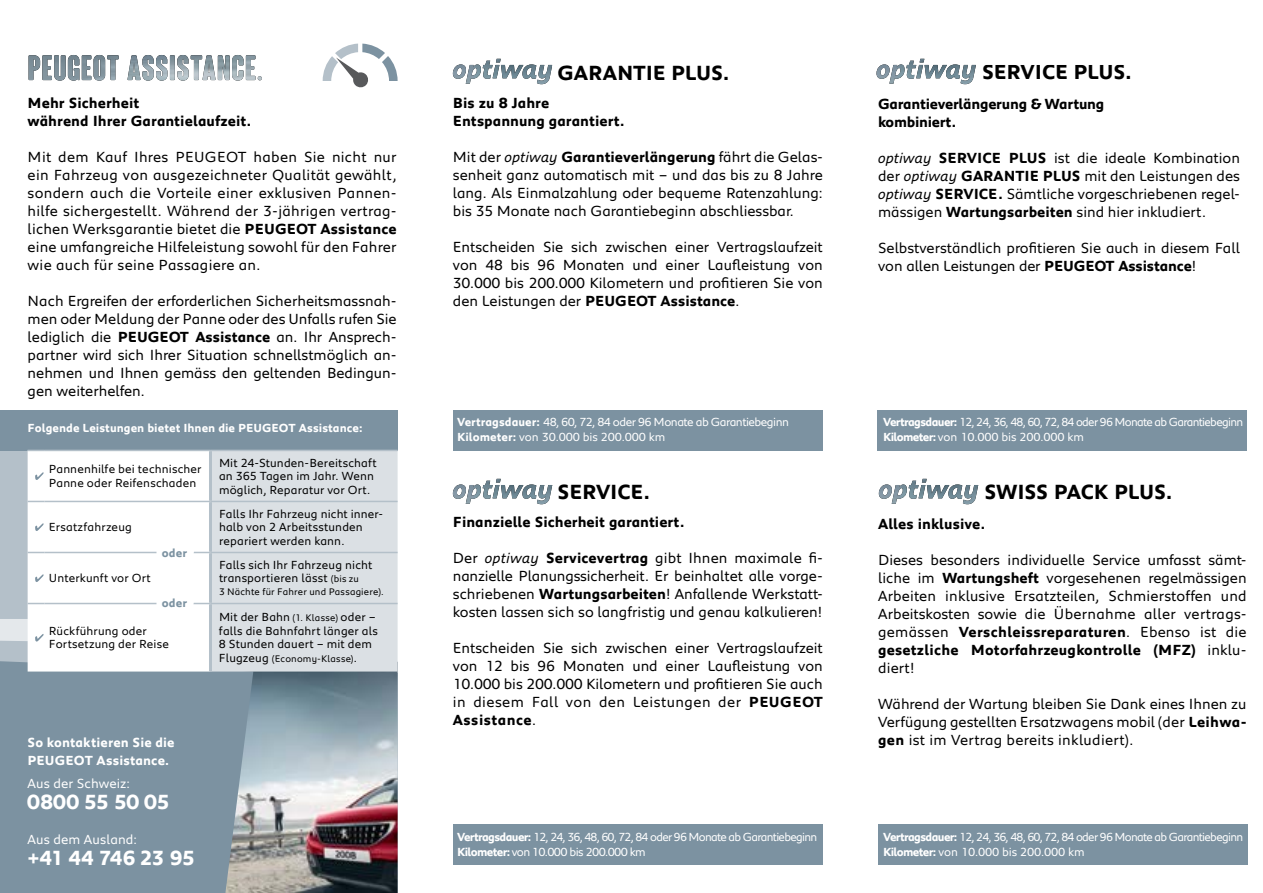
<style>
.page{position:relative;width:1263px;height:893px;background:#fff}
.page>*{position:absolute;margin:0;border:0;box-sizing:border-box;transform-origin:0 0}
.t1{font:700 21px "Peugeot";letter-spacing:-.01em;color:#000}
.t2{font:700 21px "Peugeot";letter-spacing:.015em;color:#fff}
.t3{font:15px/18px "Peugeot";color:#000;text-align:justify}
.t4{font:700 15px/18px "Peugeot";color:#000}
.t5{font:700 15px/18px "Peugeot";letter-spacing:-.02em;color:#000}
.t6{font:700 13.5px/18px "Peugeot";letter-spacing:.005em;color:#fff}
.t7{font:13.5px "Peugeot";letter-spacing:.01em;color:#fff}
.t8{font:12px/13.5px "Peugeot";letter-spacing:.015em;color:#000}
.t9{font:12px/15px "Peugeot";letter-spacing:-.055em;color:#fff}
.t10{font:700 12px "Peugeot";color:#fff}
.t11{font:700 12px "Peugeot";letter-spacing:.015em;color:#7c92a1}
.t12{font:9.75px "Peugeot";letter-spacing:.02em;color:#000}
.s1{font-weight:700}
.s2{font-size:9.75px}
.s3{font-size:12px}
.s4{font-style:italic}
</style>
<div class="page">
<div style="left:0;top:417px;width:396px;height:476px;background:#b4c0c9"></div>
<svg style="left:29px;top:55px;width:233px;height:26px"></svg>
<img style="left:94px;top:55px;width:150px;height:26px">
<svg style="left:453px;top:58px;width:99px;height:26px"></svg>
<img style="left:253px;top:671px;width:145px;height:222px">
<svg style="left:0;top:619px;width:28px;height:42px"></svg>
<div style="left:0;top:410px;width:398px;height:41px;background:#7c92a1"></div>
<div style="left:0;top:661px;width:253px;height:232px;background:#7c92a1"></div>
<svg style="left:323px;top:44px;width:75px;height:44px"></svg>
<div style="left:453px;top:410px;width:370px;height:41px;background:#7c92a1"></div>
<div style="left:453px;top:825px;width:370px;height:40px;background:#7c92a1"></div>
<div style="left:876px;top:410px;width:370px;height:41px;background:#7c92a1"></div>
<div style="left:878px;top:825px;width:370px;height:40px;background:#7c92a1"></div>
<svg style="left:453px;top:478px;width:100px;height:26px"></svg>
<svg style="left:879px;top:478px;width:100px;height:26px"></svg>
<svg style="left:876px;top:58px;width:100px;height:26px"></svg>
<svg style="left:28px;top:450px;width:370px;height:221px;background:#ebeef0"></svg>
<p class="t4" style="left:28px;top:93px;width:225px">Mehr Sicherheit<br>während Ihrer Garantielaufzeit.</p>
<p class="t3" style="left:28px;top:147px;width:371px">Mit dem Kauf Ihres PEUGEOT haben Sie nicht nur ein Fahrzeug von ausgezeichneter Qualität gewählt, sondern auch die Vorteile einer exklusiven Pannen&shy;hilfe sichergestellt. Während der 3-jährigen vertrag&shy;lichen Werksgarantie bietet die <span class="s1">PEUGEOT Assistance </span>eine umfangreiche Hilfeleistung sowohl für den Fahrer wie auch für seine Passagiere an.</p>
<p class="t3" style="left:28px;top:291px;width:371px">Nach Ergreifen der erforderlichen Sicherheitsmassnah&shy;men oder Meldung der Panne oder des Unfalls rufen Sie lediglich die <span class="s1">PEUGEOT Assistance</span> an. Ihr Ansprech&shy;partner wird sich Ihrer Situation schnellstmöglich an&shy;nehmen und Ihnen gemäss den geltenden Bedingun&shy;gen weiterhelfen.</p>
<p class="t10" style="left:28px;top:420px;width:336px">Folgende Leistungen bietet Ihnen die PEUGEOT Assistance:</p>
<p class="t8" style="left:49px;top:462px;width:154px">Pannenhilfe bei technischer<br>Panne oder Reifenschaden</p>
<p class="t8" style="left:219px;top:455px;width:159px">Mit 24-Stunden-Bereitschaft an 365 Tagen im Jahr. Wenn möglich, Reparatur vor Ort.</p>
<p class="t8" style="left:49px;top:519px;width:85px">Ersatzfahrzeug</p>
<p class="t8" style="left:219px;top:506px;width:166px">Falls Ihr Fahrzeug nicht inner&shy;halb von 2 Arbeitsstunden repariert werden kann.</p>
<p class="t8" style="left:49px;top:571px;width:103px">Unterkunft vor Ort</p>
<p class="t11" style="left:162px;top:545px;width:27px">oder</p>
<p class="t11" style="left:162px;top:595px;width:27px">oder</p>
<p class="t8" style="left:49px;top:623px;width:122px">Rückführung oder<br>Fortsetzung der Reise</p>
<p class="t8" style="left:219px;top:557px;width:155px">Falls sich Ihr Fahrzeug nicht transportieren lässt <span class="s2">(bis zu</span></p>
<p class="t12" style="left:219px;top:585px;width:166px">3 Nächte für Fahrer und Passagiere).</p>
<p class="t8" style="left:219px;top:610px;width:161px">Mit der Bahn <span class="s2">(1. Klasse)</span> oder – falls die Bahnfahrt länger als<br>8 Stunden dauert – mit dem</p>
<p class="t12" style="left:219px;top:652px;width:140px"><span class="s3">Flugzeug</span> (Economy-Klasse)<span class="s3">.</span></p>
<p class="t6" style="left:28px;top:733px;width:148px">So kontaktieren Sie die<br>PEUGEOT Assistance.</p>
<p class="t7" style="left:28px;top:774px;width:104px">Aus der Schweiz:</p>
<h1 class="t2" style="left:28px;top:787px;width:143px">0800 55 50 05</h1>
<p class="t7" style="left:28px;top:830px;width:111px">Aus dem Ausland:</p>
<h1 class="t2" style="left:28px;top:843px;width:168px">+41 44 746 23 95</h1>
<h1 class="t1" style="left:557px;top:58px;width:173px">GARANTIE PLUS.</h1>
<h1 class="t1" style="left:982px;top:58px;width:151px">SERVICE PLUS.</h1>
<p class="t4" style="left:453px;top:93px;width:173px">Bis zu 8 Jahre<br>Entspannung garantiert.</p>
<p class="t3" style="left:453px;top:147px;width:371px">Mit der <span class="s4">optiway</span> <span class="s1">Garantieverlängerung</span> fährt die Gelas&shy;senheit ganz automatisch mit – und das bis zu 8 Jahre lang. Als Einmalzahlung oder bequeme Ratenzahlung: bis 35 Monate nach Garantiebeginn abschliessbar.</p>
<p class="t3" style="left:453px;top:237px;width:371px">Entscheiden Sie sich zwischen einer Vertragslaufzeit von 48 bis 96 Monaten und einer Laufleistung von 30.000 bis 200.000 Kilometern und profitieren Sie von den Leistungen der <span class="s1">PEUGEOT Assistance</span>.</p>
<p class="t5" style="left:878px;top:94px;width:228px">Garantieverlängerung &amp; Wartung kombiniert.</p>
<p class="t3" style="left:878px;top:148px;width:363px"><span class="s4">optiway</span> <span class="s1">SERVICE PLUS</span> ist die ideale Kombination der <span class="s4">optiway</span> <span class="s1">GARANTIE PLUS</span> mit den Leistungen des <span class="s4">optiway</span> <span class="s1">SERVICE.</span> Sämtliche vorgeschriebenen regel&shy;mässigen <span class="s1">Wartungsarbeiten</span> sind hier inkludiert.</p>
<p class="t3" style="left:878px;top:238px;width:363px">Selbstverständlich profitieren Sie auch in diesem Fall von allen Leistungen der <span class="s1">PEUGEOT Assistance</span>!</p>
<p class="t9" style="left:457px;top:413px;width:333px"><span class="s1">Vertragsdauer:</span> 48, 60, 72, 84 oder 96 Monate ab Garantiebeginn<br><span class="s1">Kilometer:</span> von 30.000 bis 200.000 km</p>
<p class="t9" style="left:883px;top:413px;width:362px"><span class="s1">Vertragsdauer:</span> 12, 24, 36, 48, 60, 72, 84 oder 96 Monate ab Garantiebeginn<br><span class="s1">Kilometer:</span> von 10.000 bis 200.000 km</p>
<h1 class="t1" style="left:557px;top:477px;width:94px">SERVICE.</h1>
<h1 class="t1" style="left:984px;top:477px;width:189px">SWISS PACK PLUS.</h1>
<p class="t4" style="left:453px;top:512px;width:233px">Finanzielle Sicherheit garantiert.</p>
<p class="t3" style="left:453px;top:548px;width:371px">Der <span class="s4">optiway</span> <span class="s1">Servicevertrag</span> gibt Ihnen maximale fi&shy;nanzielle Planungssicherheit. Er beinhaltet alle vorge&shy;schriebenen <span class="s1">Wartungsarbeiten</span>! Anfallende Werkstatt&shy;kosten lassen sich so langfristig und genau kalkulieren!</p>
<p class="t3" style="left:453px;top:638px;width:371px">Entscheiden Sie sich zwischen einer Vertragslaufzeit von 12 bis 96 Monaten und einer Laufleistung von 10.000 bis 200.000 Kilometern und profitieren Sie auch in diesem Fall von den Leistungen der <span class="s1">PEUGEOT Assistance</span>.</p>
<p class="t9" style="left:457px;top:829px;width:362px"><span class="s1">Vertragsdauer:</span> 12, 24, 36, 48, 60, 72, 84 oder 96 Monate ab Garantiebeginn<br><span class="s1">Kilometer:</span> von 10.000 bis 200.000 km</p>
<p class="t4" style="left:878px;top:514px;width:108px">Alles inklusive.</p>
<p class="t3" style="left:878px;top:550px;width:370px">Dieses besonders individuelle Service umfasst sämt&shy;liche im <span class="s1">Wartungsheft</span> vorgesehenen regelmässigen Arbeiten inklusive Ersatzteilen, Schmierstoffen und Arbeitskosten sowie die Übernahme aller vertrags&shy;gemässen <span class="s1">Verschleissreparaturen</span>. Ebenso ist die <span class="s1">gesetzliche Motorfahrzeugkontrolle (MFZ)</span> inklu&shy;diert!</p>
<p class="t3" style="left:878px;top:694px;width:370px">Während der Wartung bleiben Sie Dank eines Ihnen zu Verfügung gestellten Ersatzwagens mobil (der <span class="s1">Leihwa&shy;gen</span> ist im Vertrag bereits inkludiert).</p>
<p class="t9" style="left:883px;top:829px;width:362px"><span class="s1">Vertragsdauer:</span> 12, 24, 36, 48, 60, 72, 84 oder 96 Monate ab Garantiebeginn<br><span class="s1">Kilometer:</span> von 10.000 bis 200.000 km</p>
</div>
